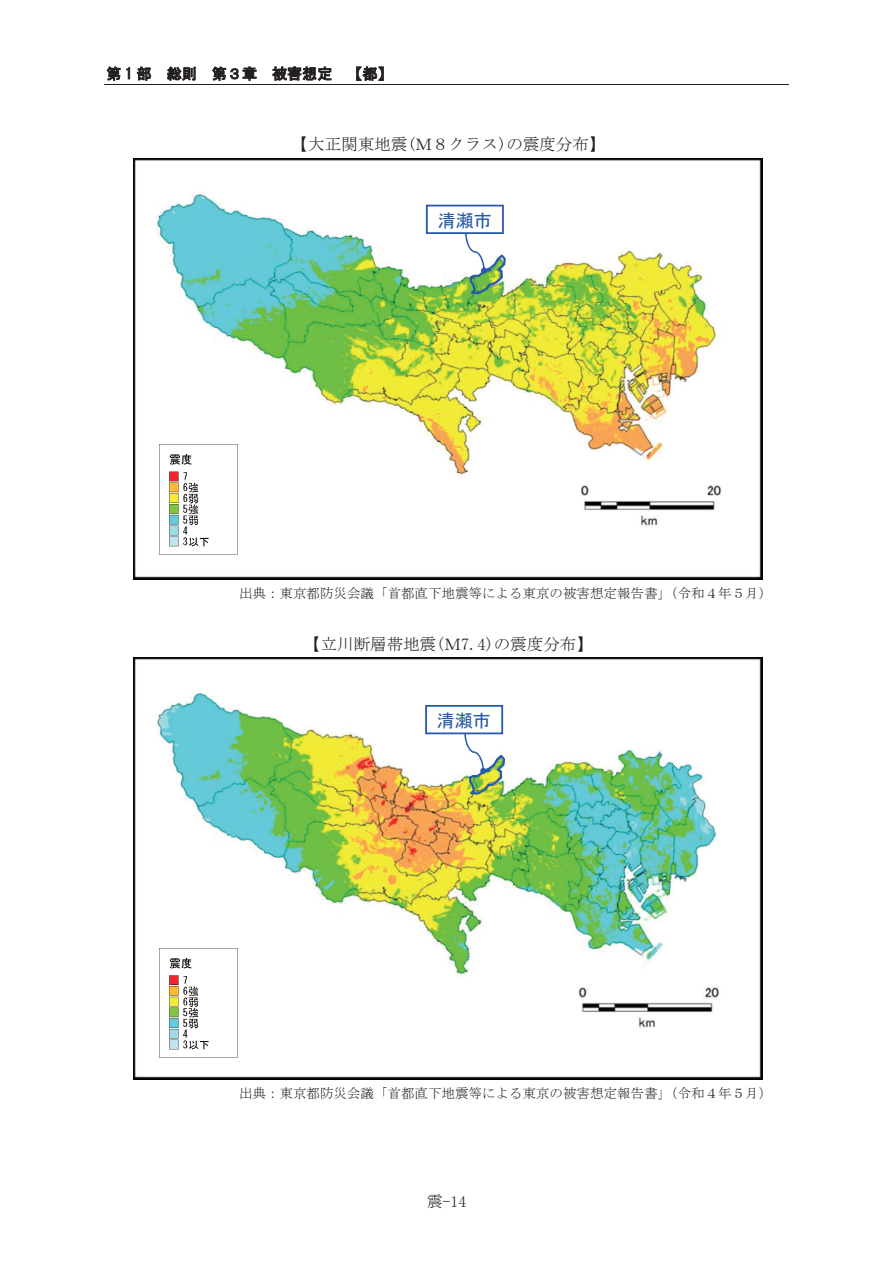
<style>
.page{position:relative;width:893px;height:1263px;background:#fff}
.page>*{position:absolute;margin:0;border:0;box-sizing:border-box;transform-origin:0 0}
.t1{font:18px "MS Gothic";color:#275aa8}
.t2{font:16.5px "MS Mincho";color:#231f20}
.t3{font:15.9px "MS Mincho";color:#231f20}
.t4{font:15px "MS Gothic";letter-spacing:.01em;color:#231f20}
.t5{font:13.5px "MS Mincho";color:#231f20}
</style>
<div class="page">
<hr style="left:104px;top:85px;width:685px;height:1px;background:#231f20">
<img style="left:134px;top:158px;width:629px;height:422px">
<div style="left:426px;top:205px;width:78px;height:29px;border:2px solid #275aa8"></div>
<svg style="left:465px;top:233px;width:42px;height:62px"></svg>
<img style="left:159px;top:445px;width:78px;height:109px">
<img style="left:134px;top:658px;width:629px;height:421px">
<div style="left:425px;top:705px;width:78px;height:29px;border:2px solid #275aa8"></div>
<svg style="left:464px;top:733px;width:42px;height:63px"></svg>
<img style="left:159px;top:948px;width:78px;height:110px">
<p class="t4" style="left:106px;top:66px;width:288px">第 1 部 総則 第３章 被害想定 【都】</p>
<p class="t2" style="left:292px;top:136px;width:315px">【大正関東地震(Ｍ８クラス)の震度分布】</p>
<h1 class="t1" style="left:438px;top:211px;width:55px">清瀬市</h1>
<p class="t5" style="left:239px;top:587px;width:535px">出典：東京都防災会議「首都直下地震等による東京の被害想定報告書」（令和４年５月）</p>
<p class="t2" style="left:304px;top:635px;width:290px">【立川断層帯地震(Ｍ7.4)の震度分布】</p>
<h1 class="t1" style="left:437px;top:711px;width:55px">清瀬市</h1>
<p class="t5" style="left:239px;top:1086px;width:535px">出典：東京都防災会議「首都直下地震等による東京の被害想定報告書」（令和４年５月）</p>
<p class="t3" style="left:427px;top:1194px;width:41px">震-14</p>
</div>
